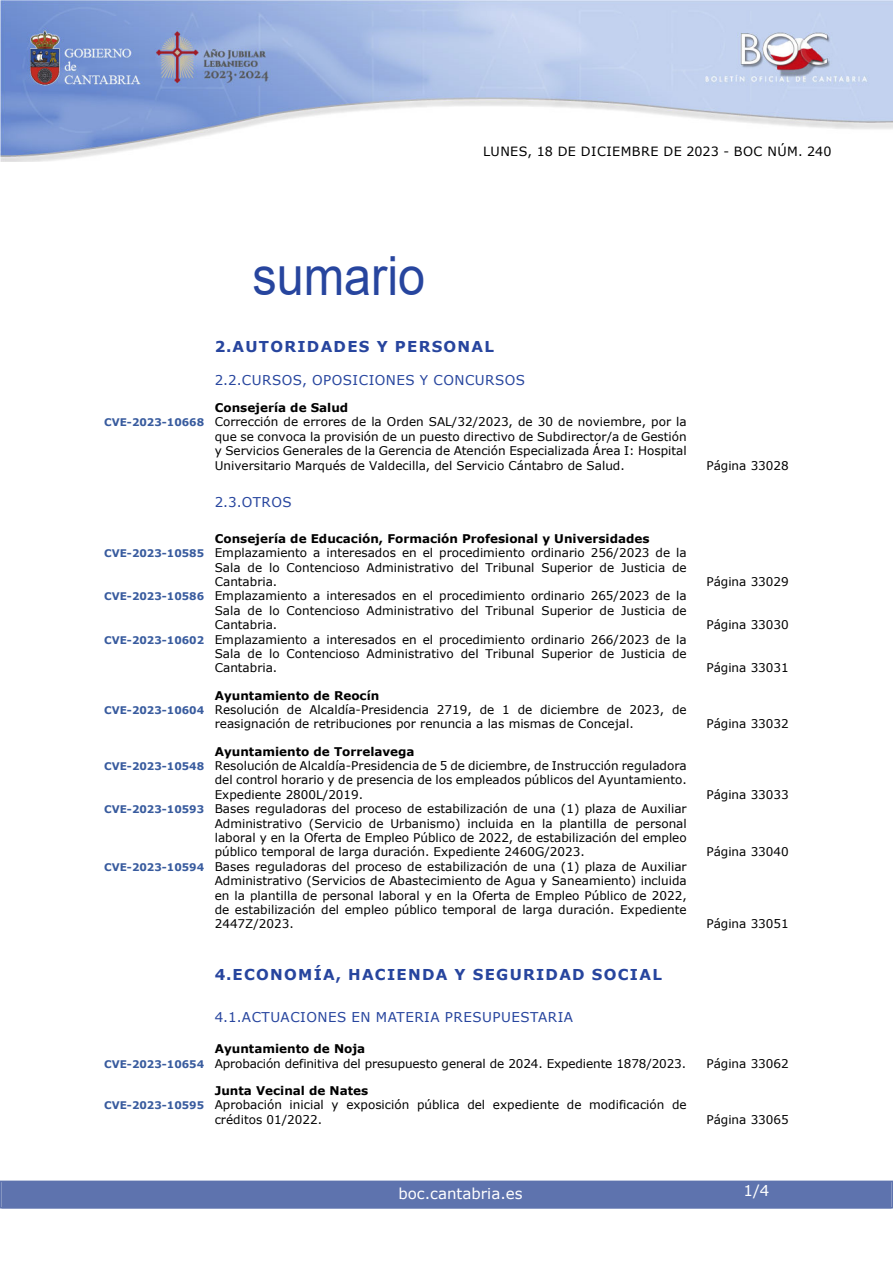
<style>
.page{position:relative;width:893px;height:1263px;background:#fff}
.page>*{position:absolute;margin:0;border:0;box-sizing:border-box;transform-origin:0 0}
.SUMARIO{font:54px "Arial";color:#27459e;scale:.9 1}
.indice_1{font:700 15px "Verdana";letter-spacing:.085em;color:#27459e}
.t1{font:15px "Verdana";color:#fff}
.indice_2{font:13.5px "Verdana";letter-spacing:.035em;color:#27459e}
.t2{font:12.75px "Verdana";letter-spacing:.035em;color:#000}
.indice_4{font:12px/14.4px "Verdana";color:#000;text-align:justify}
.indice_3{font:700 12px "Verdana";color:#000}
.s1{font-weight:700;font-size:10.5px;color:#385b9e}
</style>
<div class="page">
<img style="left:0;top:0;width:893px;height:161px">
<div style="left:2px;top:1181px;width:889px;height:27px;background:#5e73ae"></div>
<div style="left:0;top:1180px;width:893px;height:28px;border:2px solid #5e73ae"></div>
<h1 class="SUMARIO" style="left:252px;top:239px;width:194px">sumario</h1>
<p class="t2" style="left:483px;top:142px;width:350px">LUNES, 18 DE DICIEMBRE DE 2023 - BOC NÚM. 240</p>
<h2 class="indice_1" style="left:215px;top:336px;width:281px">2.AUTORIDADES Y PERSONAL</h2>
<h3 class="indice_2" style="left:215px;top:371px;width:312px">2.2.CURSOS, OPOSICIONES Y CONCURSOS</h3>
<h4 class="indice_3" style="left:215px;top:399px;width:135px">Consejería de Salud</h4>
<p class="indice_4" style="left:215px;top:415px;width:473px;text-indent:-111px"><span class="s1">CVE-2023-10668</span> Corrección de errores de la Orden SAL/32/2023, de 30 de noviembre, por la que se convoca la provisión de un puesto directivo de Subdirector/a de Gestión y Servicios Generales de la Gerencia de Atención Especializada Área I: Hospital Universitario Marqués de Valdecilla, del Servicio Cántabro de Salud.</p>
<h3 class="indice_2" style="left:215px;top:493px;width:78px">2.3.OTROS</h3>
<h4 class="indice_3" style="left:215px;top:530px;width:436px">Consejería de Educación, Formación Profesional y Universidades</h4>
<p class="indice_4" style="left:215px;top:545px;width:473px;text-indent:-111px"><span class="s1">CVE-2023-10585</span> Emplazamiento a interesados en el procedimiento ordinario 256/2023 de la Sala de lo Contencioso Administrativo del Tribunal Superior de Justicia de Cantabria.</p>
<p class="indice_4" style="left:215px;top:589px;width:473px;text-indent:-111px"><span class="s1">CVE-2023-10586</span> Emplazamiento a interesados en el procedimiento ordinario 265/2023 de la Sala de lo Contencioso Administrativo del Tribunal Superior de Justicia de Cantabria.</p>
<p class="indice_4" style="left:215px;top:632px;width:473px;text-indent:-111px"><span class="s1">CVE-2023-10602</span> Emplazamiento a interesados en el procedimiento ordinario 266/2023 de la Sala de lo Contencioso Administrativo del Tribunal Superior de Justicia de Cantabria.</p>
<h4 class="indice_3" style="left:215px;top:687px;width:166px">Ayuntamiento de Reocín</h4>
<p class="indice_4" style="left:215px;top:702px;width:473px;text-indent:-111px"><span class="s1">CVE-2023-10604</span> Resolución de Alcaldía-Presidencia 2719, de 1 de diciembre de 2023, de reasignación de retribuciones por renuncia a las mismas de Concejal.</p>
<h4 class="indice_3" style="left:215px;top:743px;width:201px">Ayuntamiento de Torrelavega</h4>
<p class="indice_4" style="left:215px;top:758px;width:474px;text-indent:-111px"><span class="s1">CVE-2023-10548</span> Resolución de Alcaldía-Presidencia de 5 de diciembre, de Instrucción reguladora del control horario y de presencia de los empleados públicos del Ayuntamiento.<br>Expediente 2800L/2019.</p>
<p class="indice_4" style="left:215px;top:801px;width:473px;text-indent:-111px"><span class="s1">CVE-2023-10593</span> Bases reguladoras del proceso de estabilización de una (1) plaza de Auxiliar Administrativo (Servicio de Urbanismo) incluida en la plantilla de personal laboral y en la Oferta de Empleo Público de 2022, de estabilización del empleo público temporal de larga duración. Expediente 2460G/2023.</p>
<p class="indice_4" style="left:215px;top:859px;width:474px;text-indent:-111px"><span class="s1">CVE-2023-10594</span> Bases reguladoras del proceso de estabilización de una (1) plaza de Auxiliar Administrativo (Servicios de Abastecimiento de Agua y Saneamiento) incluida en la plantilla de personal laboral y en la Oferta de Empleo Público de 2022, de estabilización del empleo público temporal de larga duración. Expediente 2447Z/2023.</p>
<p class="indice_4" style="left:706px;top:458px;width:84px">Página 33028</p>
<p class="indice_4" style="left:706px;top:574px;width:84px">Página 33029</p>
<p class="indice_4" style="left:706px;top:617px;width:84px">Página 33030</p>
<p class="indice_4" style="left:706px;top:661px;width:84px">Página 33031</p>
<p class="indice_4" style="left:706px;top:717px;width:84px">Página 33032</p>
<p class="indice_4" style="left:706px;top:787px;width:84px">Página 33033</p>
<p class="indice_4" style="left:706px;top:845px;width:84px">Página 33040</p>
<p class="indice_4" style="left:706px;top:917px;width:84px">Página 33051</p>
<h2 class="indice_1" style="left:215px;top:964px;width:449px">4.ECONOMÍA, HACIENDA Y SEGURIDAD SOCIAL</h2>
<h3 class="indice_2" style="left:215px;top:1008px;width:360px">4.1.ACTUACIONES EN MATERIA PRESUPUESTARIA</h3>
<h4 class="indice_3" style="left:215px;top:1040px;width:152px">Ayuntamiento de Noja</h4>
<p class="indice_4" style="left:104px;top:1056px;width:583px"><span class="s1">CVE-2023-10654</span> Aprobación definitiva del presupuesto general de 2024. Expediente 1878/2023.</p>
<p class="indice_4" style="left:706px;top:1056px;width:84px">Página 33062</p>
<h4 class="indice_3" style="left:215px;top:1082px;width:155px">Junta Vecinal de Nates</h4>
<p class="indice_4" style="left:215px;top:1098px;width:473px;text-indent:-111px"><span class="s1">CVE-2023-10595</span> Aprobación inicial y exposición pública del expediente de modificación de créditos 01/2022.</p>
<p class="indice_4" style="left:706px;top:1112px;width:84px">Página 33065</p>
<p class="t1" style="left:398px;top:1183px;width:126px">boc.cantabria.es</p>
<p class="t1" style="left:744px;top:1180px;width:27px">1/4</p>
</div>
